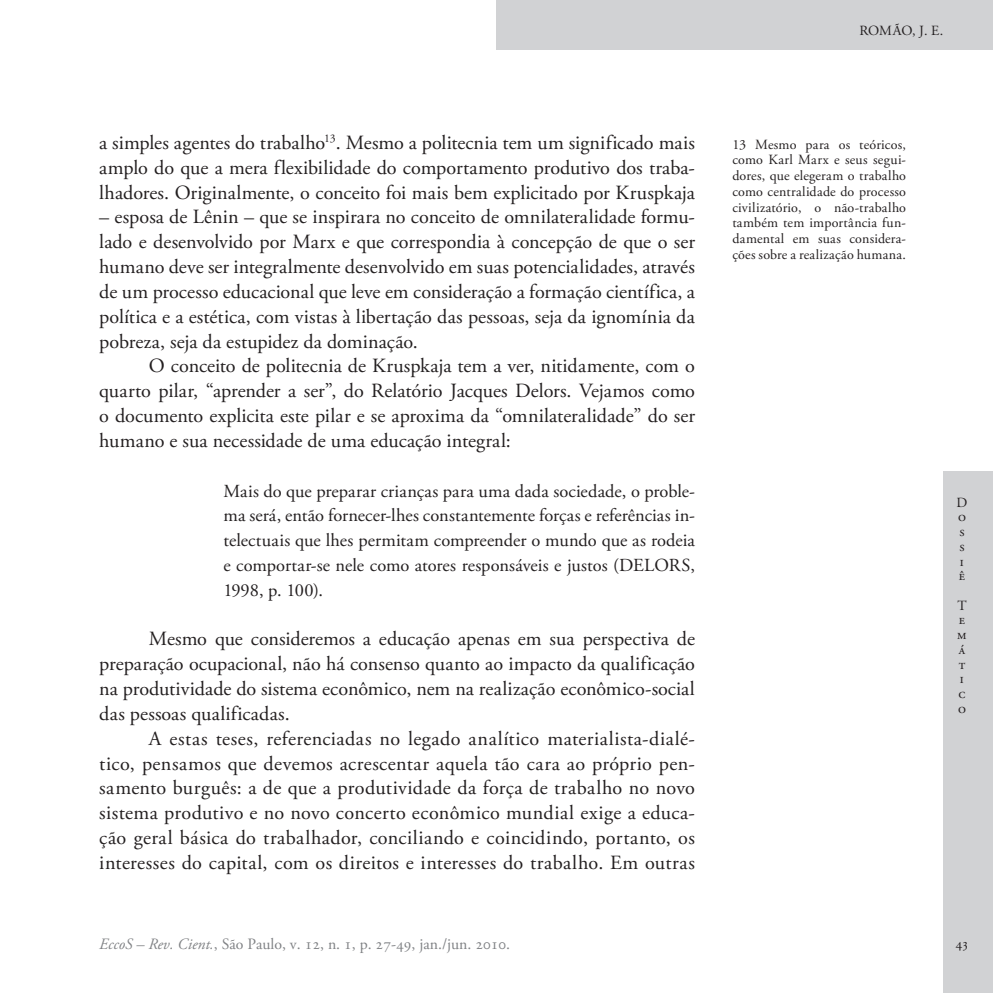
<style>
.page{position:relative;width:993px;height:993px;background:#fff}
.page>*{position:absolute;margin:0;border:0;box-sizing:border-box;transform-origin:0 0}
.Ec_Normal{font:20.12px/24.8px "Adobe Garamond Pro";letter-spacing:.005em;color:#231f20;text-align:justify}
.Ec_Normal_-_citação{font:18.38px/24.8px "Adobe Garamond Pro";color:#231f20;text-align:justify}
.t1{font:15.75px "Adobe Garamond Pro";color:#808285}
.Ec_Nota{font:14px/14.7px "Adobe Garamond Pro";letter-spacing:.02em;color:#231f20}
.s1{font-style:italic}
</style>
<div class="page">
<div style="left:496px;top:0;width:496px;height:50px;background:#d1d2d4"></div>
<div style="left:943px;top:471px;width:49px;height:521px;background:#d1d2d4"></div>
<p class="Ec_Nota" style="left:859px;top:24px;width:85px">ROMÃO, J. E.</p>
<p class="Ec_Normal" style="left:99px;top:131px;width:597px">a simples agentes do trabalho<sup>13</sup>. Mesmo a politecnia tem um significado mais amplo do que a mera flexibilidade do comportamento produtivo dos traba&shy;lhadores. Originalmente, o conceito foi mais bem explicitado por Kruspkaja</p>
<p class="Ec_Normal" style="left:99px;top:205px;width:597px">– esposa de Lênin – que se inspirara no conceito de omnilateralidade formu&shy;lado e desenvolvido por Marx e que correspondia à concepção de que o ser humano deve ser integralmente desenvolvido em suas potencialidades, através de um processo educacional que leve em consideração a formação científica, a política e a estética, com vistas à libertação das pessoas, seja da ignomínia da pobreza, seja da estupidez da dominação.</p>
<p class="Ec_Normal" style="left:99px;top:354px;width:597px;text-indent:50px">O conceito de politecnia de Kruspkaja tem a ver, nitidamente, com o quarto pilar, “aprender a ser”, do Relatório Jacques Delors. Vejamos como o documento explicita este pilar e se aproxima da “omnilateralidade” do ser humano e sua necessidade de uma educação integral:</p>
<p class="Ec_Normal_-_citação" style="left:223px;top:478px;width:473px">Mais do que preparar crianças para uma dada sociedade, o proble&shy;ma será, então fornecer-lhes constantemente forças e referências in&shy;telectuais que lhes permitam compreender o mundo que as rodeia e comportar-se nele como atores responsáveis e justos (DELORS, 1998, p. 100).</p>
<p class="Ec_Normal" style="left:99px;top:627px;width:597px;text-indent:50px">Mesmo que consideremos a educação apenas em sua perspectiva de preparação ocupacional, não há consenso quanto ao impacto da qualificação na produtividade do sistema econômico, nem na realização econômico-social das pessoas qualificadas.</p>
<p class="Ec_Normal" style="left:99px;top:726px;width:597px;text-indent:50px">A estas teses, referenciadas no legado analítico materialista-dialé&shy;tico, pensamos que devemos acrescentar aquela tão cara ao próprio pen&shy;samento burguês: a de que a produtividade da força de trabalho no novo sistema produtivo e no novo concerto econômico mundial exige a educa&shy;ção geral básica do trabalhador, conciliando e coincidindo, portanto, os interesses do capital, com os direitos e interesses do trabalho. Em outras</p>
<p class="t1" style="left:99px;top:934px;width:412px"><span class="s1">EccoS – Rev. Cient.</span>, São Paulo, v. 12, n. 1, p. 27-49, jan./jun. 2010.</p>
<p class="Ec_Nota" style="left:732px;top:137px;width:175px;line-height:15.8px;text-align:justify">13 Mesmo para os teóricos, como Karl Marx e seus segui&shy;dores, que elegeram o trabalho como centralidade do processo civilizatório, o não-trabalho também tem importância fun&shy;damental em suas considera&shy;ções sobre a realização humana.</p>
<p class="Ec_Nota" style="left:956px;top:495px;width:12px">D o s s i ê</p>
<p class="Ec_Nota" style="left:956px;top:598px;width:11px">T e m á t i c o</p>
<p class="Ec_Nota" style="left:954px;top:936px;width:15px">43</p>
</div>
